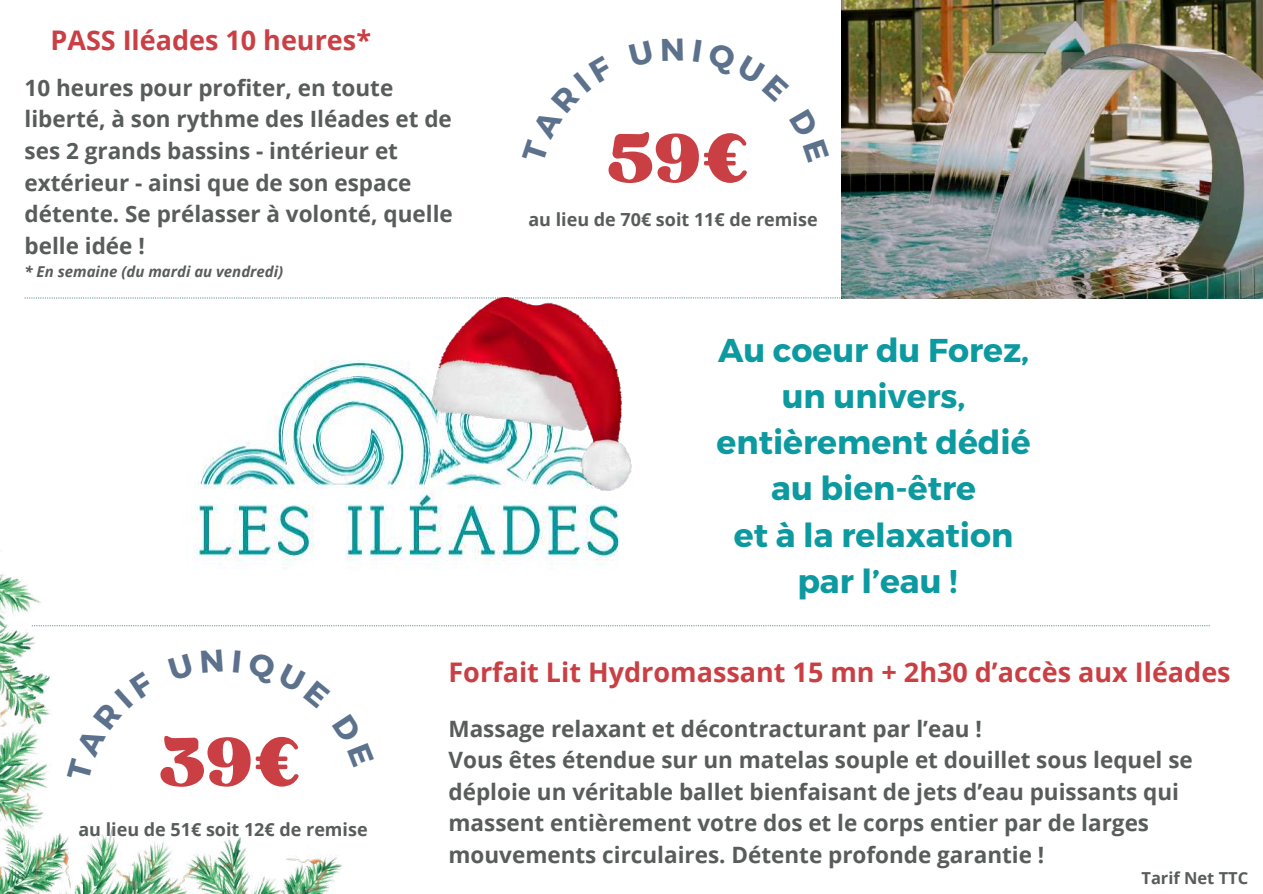
<style>
.page{position:relative;width:1263px;height:894px;background:#fff}
.page>*{position:absolute;margin:0;border:0;box-sizing:border-box;transform-origin:0 0}
.t1{font:72px "Sergio Trendy";color:#ca3f44}
.t2{font:700 33px/46.2px "Montserrat";color:#0c9aa0;text-align:center}
.t3{font:700 27px "Open Sans";color:#ca3f44}
.t4{font:700 22.5px/31.5px "Open Sans";color:#585c5b}
.t5{font:700 18px "Open Sans";color:#585c5b}
.t6{font:700 16.5px "Open Sans";color:#585c5b}
.t7{font:italic 700 15px "Open Sans";color:#585c5b}
</style>
<div class="page">
<img style="left:195px;top:360px;width:425px;height:209px">
<svg style="left:376px;top:625px;width:834px;height:1px"></svg>
<svg style="left:25px;top:297px;width:817px;height:1px"></svg>
<img style="left:842px;top:0;width:421px;height:298px">
<img style="left:431px;top:298px;width:201px;height:192px">
<img style="left:0;top:537px;width:375px;height:356px">
<svg style="left:67px;top:670px;width:88px;height:111px"></svg>
<svg style="left:168px;top:653px;width:26px;height:27px"></svg>
<svg style="left:201px;top:649px;width:22px;height:23px"></svg>
<svg style="left:233px;top:649px;width:141px;height:117px"></svg>
<p class="t3" style="left:50px;top:21px;width:322px">PASS Iléades 10 heures*</p>
<p class="t4" style="left:25px;top:71px;width:430px">10 heures pour profiter, en toute liberté, à son rythme des Iléades et de ses 2 grands bassins - intérieur et extérieur - ainsi que de son espace détente. Se prélasser à volonté, quelle belle idée !</p>
<p class="t7" style="left:25px;top:261px;width:260px">* En semaine (du mardi au vendredi)</p>
<h1 class="t1" style="left:608px;top:113px;width:145px">59€</h1>
<p class="t5" style="left:528px;top:207px;width:291px">au lieu de 70€ soit 11€ de remise</p>
<h2 class="t2" style="left:717px;top:325px;width:316px">Au coeur du Forez, un univers, entièrement dédié au bien-être<br>et à la relaxation par l’eau !</h2>
<h1 class="t1" style="left:159px;top:716px;width:146px">39€</h1>
<p class="t5" style="left:78px;top:816px;width:291px">au lieu de 51€ soit 12€ de remise</p>
<p class="t3" style="left:448px;top:653px;width:784px">Forfait Lit Hydromassant 15 mn + 2h30 d’accès aux Iléades</p>
<p class="t4" style="left:448px;top:712px;width:746px">Massage relaxant et décontracturant par l’eau !<br>Vous êtes étendue sur un matelas souple et douillet sous lequel se déploie un véritable ballet bienfaisant de jets d’eau puissants qui massent entièrement votre dos et le corps entier par de larges mouvements circulaires. Détente profonde garantie !</p>
<p class="t6" style="left:1141px;top:865px;width:108px">Tarif Net TTC</p>
</div>
